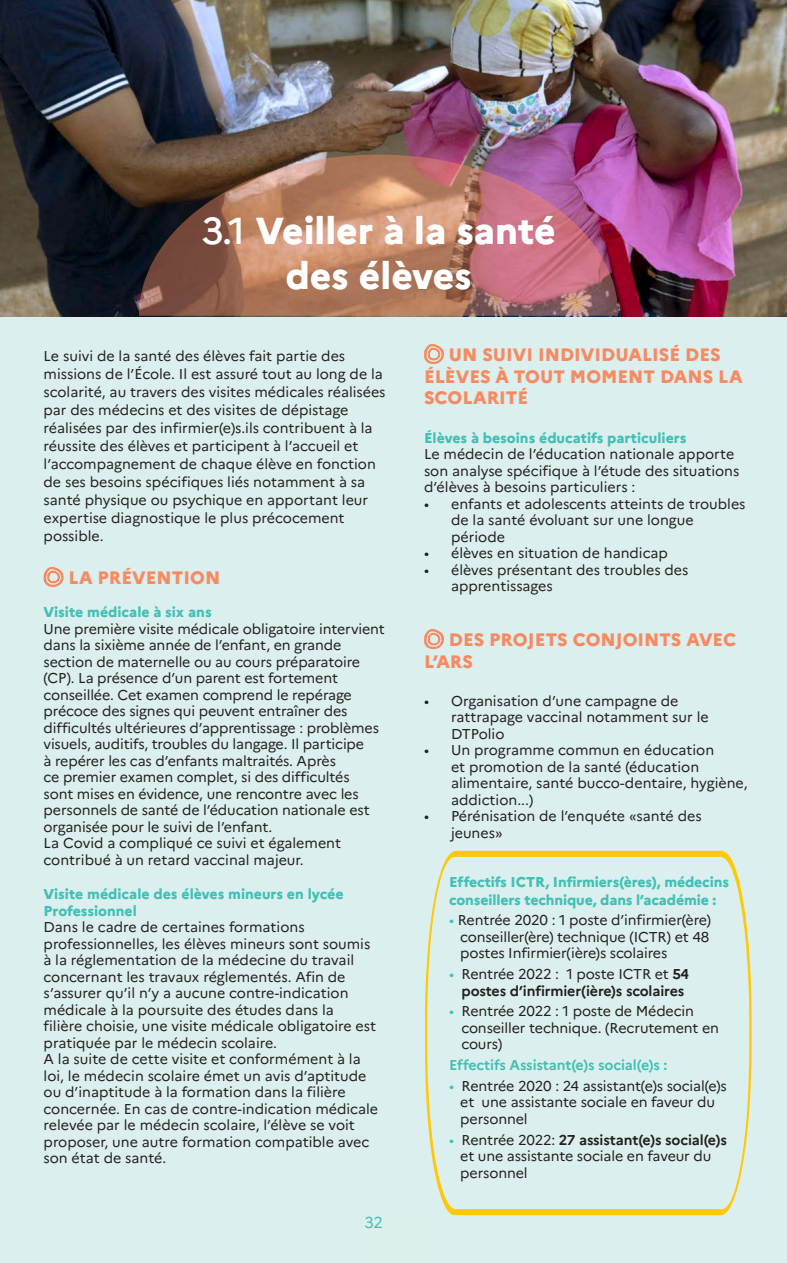
<style>
.page{position:relative;width:787px;height:1263px;background:#dbf0ee}
.page>*{position:absolute;margin:0;border:0;box-sizing:border-box;transform-origin:0 0}
.t1{font:800 37.5px/45px "Marianne";color:#fff;text-align:center}
.t2{font:800 18px/21.6px "Marianne";color:#f68b63}
.t3{font:15.75px "Marianne";color:#43c0b6}
.t4{font:14.25px/16.5px "Marianne";letter-spacing:-.005em;color:#231f20}
.t5{font:800 14.25px/17.1px "Marianne";letter-spacing:-.01em;color:#43c0b6}
.t6{font:700 14.25px/16.5px "Marianne";letter-spacing:-.01em;color:#231f20;text-align:center}
.t7{font:700 14.25px "Marianne";letter-spacing:-.01em;color:#43bfb3}
.t8{font:500 13.5px "Marianne";color:#43c0b6}
.s1{font-weight:500}
.s2{color:#43c0b6}
.s3{font-weight:400;color:#43c0b6}
.s4{font-weight:400}
.s5{font-weight:700}
</style>
<div class="page">
<svg style="left:43px;top:566px;width:21px;height:21px"></svg>
<svg style="left:424px;top:344px;width:20px;height:21px"></svg>
<svg style="left:424px;top:629px;width:20px;height:21px"></svg>
<svg style="left:425px;top:851px;width:326px;height:364px"></svg>
<img style="left:0;top:0;width:787px;height:316px">
<img style="left:139px;top:155px;width:479px;height:161px">
<h1 class="t1" style="left:201px;top:208px;width:356px"><span class="s1">3.1</span> Veiller à la santé des élèves</h1>
<p class="t4" style="left:44px;top:346px;width:343px;line-height:18px">Le suivi de la santé des élèves fait partie des missions de l’École. Il est assuré tout au long de la scolarité, au travers des visites médicales réalisées par des médecins et des visites de dépistage réalisées par des infirmier(e)s.ils contribuent à la réussite des élèves et participent à l’accueil et l’accompagnement de chaque élève en fonction de ses besoins spécifiques liés notamment à sa santé physique ou psychique en apportant leur expertise diagnostique le plus précocement possible.</p>
<p class="t2" style="left:68px;top:567px;width:153px">LA PRÉVENTION</p>
<p class="t5" style="left:44px;top:604px;width:169px">Visite médicale à six ans</p>
<p class="t4" style="left:44px;top:621px;width:343px">Une première visite médicale obligatoire intervient dans la sixième année de l’enfant, en grande section de maternelle ou au cours préparatoire (CP). La présence d’un parent est fortement conseillée. Cet examen comprend le repérage précoce des signes qui peuvent entraîner des difficultés ultérieures d’apprentissage : problèmes visuels, auditifs, troubles du langage. Il participe<br>à repérer les cas d’enfants maltraités. Après<br>ce premier examen complet, si des difficultés<br>sont mises en évidence, une rencontre avec les personnels de santé de l’éducation nationale est organisée pour le suivi de l’enfant.<br>La Covid a compliqué ce suivi et également contribué à un retard vaccinal majeur.</p>
<p class="t5" style="left:44px;top:885px;width:301px">Visite médicale des élèves mineurs en lycée<br>Professionnel</p>
<p class="t4" style="left:44px;top:919px;width:336px">Dans le cadre de certaines formations professionnelles, les élèves mineurs sont soumis à la réglementation de la médecine du travail concernant les travaux réglementés. Afin de s’assurer qu’il n’y a aucune contre-indication médicale à la poursuite des études dans la<br>filière choisie, une visite médicale obligatoire est pratiquée par le médecin scolaire.<br>A la suite de cette visite et conformément à la loi, le médecin scolaire émet un avis d’aptitude ou d’inaptitude à la formation dans la filière concernée. En cas de contre-indication médicale relevée par le médecin scolaire, l’élève se voit proposer, une autre formation compatible avec son état de santé.</p>
<p class="t3" style="left:364px;top:1213px;width:20px">32</p>
<p class="t8" style="left:364px;top:1219px;width:18px">58</p>
<p class="t2" style="left:424px;top:344px;width:320px;text-indent:25px">UN SUIVI INDIVIDUALISÉ DES<br>ÉLÈVES À TOUT MOMENT DANS LA<br>SCOLARITÉ</p>
<p class="t5" style="left:424px;top:429px;width:264px">Élèves à besoins éducatifs particuliers</p>
<p class="t4" style="left:424px;top:446px;width:317px">Le médecin de l’éducation nationale apporte son analyse spécifique à l’étude des situations d’élèves à besoins particuliers :</p>
<p class="t4" style="left:451px;top:495px;width:296px;text-indent:-27px">• enfants et adolescents atteints de troubles de la santé évoluant sur une longue période</p>
<p class="t4" style="left:424px;top:545px;width:245px">• élèves en situation de handicap</p>
<p class="t4" style="left:451px;top:561px;width:239px;text-indent:-27px">• élèves présentant des troubles des apprentissages</p>
<p class="t2" style="left:424px;top:629px;width:313px;text-indent:25px">DES PROJETS CONJOINTS AVEC<br>L’ARS</p>
<p class="t4" style="left:451px;top:692px;width:259px;text-indent:-27px">• Organisation d’une campagne de rattrapage vaccinal notamment sur le<br>DTPolio</p>
<p class="t4" style="left:451px;top:742px;width:298px;text-indent:-27px">• Un programme commun en éducation<br>et promotion de la santé (éducation alimentaire, santé bucco-dentaire, hygiène, addiction...)</p>
<p class="t4" style="left:451px;top:808px;width:252px;text-indent:-27px">• Pérénisation de l’enquéte «santé des jeunes»</p>
<p class="t5" style="left:449px;top:874px;width:281px">Effectifs ICTR, Infirmiers(ères), médecins conseillers technique, dans l’académie :</p>
<p class="t4" style="left:460px;top:912px;width:252px;text-indent:-11px"><span class="s2">•</span> Rentrée 2020 : 1 poste d’infirmier(ère) conseiller(ère) technique (ICTR) et 48 postes Infirmier(ière)s scolaires</p>
<p class="t6" style="left:449px;top:966px;width:241px"><span class="s3">•</span> <span class="s4">Rentrée 2022 : 1 poste ICTR et</span> 54 postes d’infirmier(ière)s scolaires</p>
<p class="t4" style="left:461px;top:1003px;width:259px;text-indent:-12px"><span class="s2">•</span> Rentrée 2022 : 1 poste de Médecin conseiller technique. (Recrutement en cours)</p>
<p class="t7" style="left:449px;top:1056px;width:220px">Effectifs Assistant(e)s social(e)s :</p>
<p class="t4" style="left:460px;top:1077px;width:268px;text-indent:-11px"><span class="s2">•</span> Rentrée 2020 : 24 assistant(e)s social(e)s et une assistante sociale en faveur du personnel</p>
<p class="t4" style="left:460px;top:1131px;width:268px;text-indent:-11px"><span class="s2">•</span> Rentrée 2022: <span class="s5">27 assistant(e)s social(e)s </span>et une assistante sociale en faveur du personnel</p>
</div>
